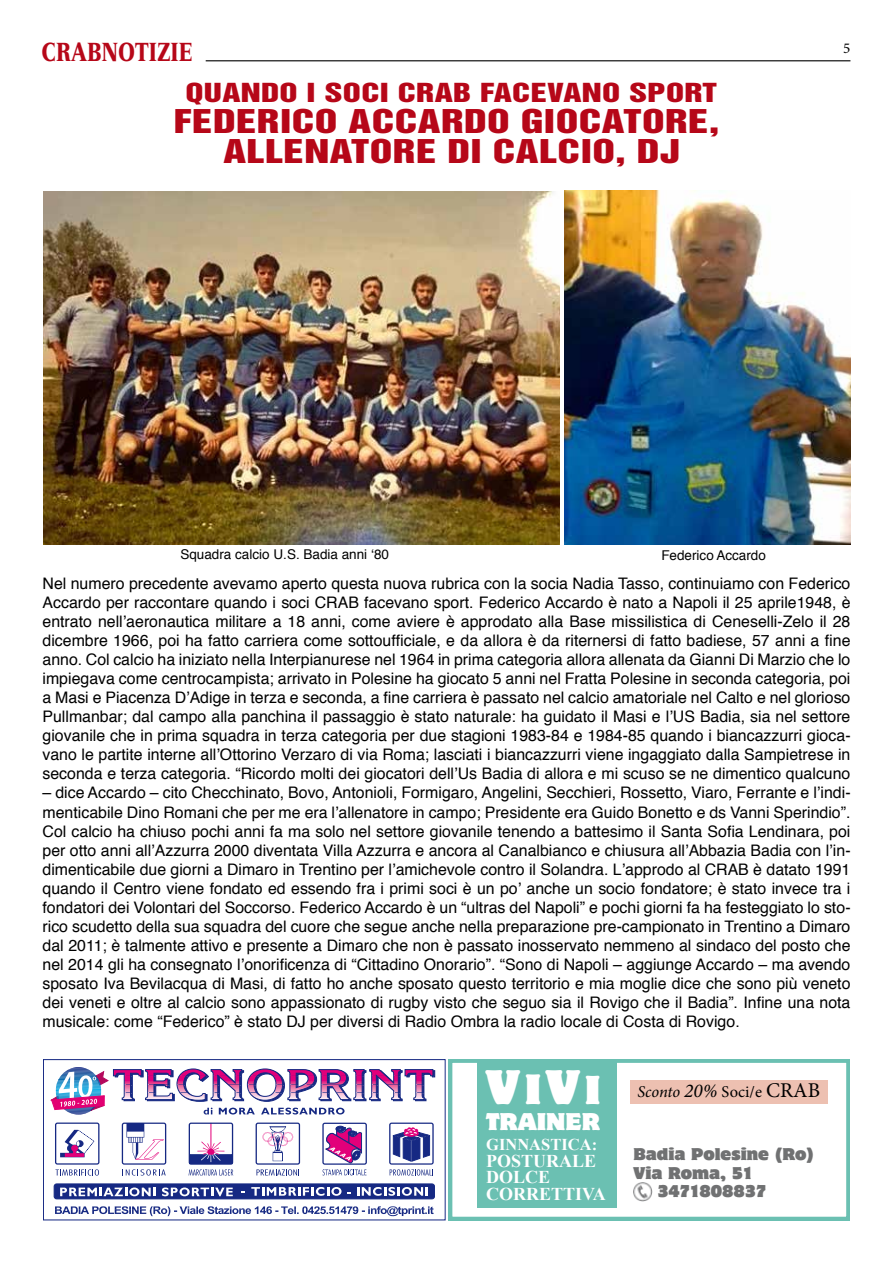
<style>
.page{position:relative;width:893px;height:1263px;background:#fff}
.page>*{position:absolute;margin:0;border:0;box-sizing:border-box;transform-origin:0 0}
.t1{font:43.2px "Motter Corpus MM 600";color:#fff}
.t2{font:30px/30.8px "Helvetica Inserat";letter-spacing:.01em;color:#b60718;text-align:center;scale:1.36 1}
.t3{font:900 25.5px "Versailles";color:#b60718;scale:.72 1}
.t4{font:24px "Helvetica Inserat";letter-spacing:.01em;color:#b60718;scale:1.36 1}
.t5{font:21.6px "Motter Corpus MM 600";color:#fff}
.t6{font:700 18px/16.5px "Times New Roman";color:#fff}
.t7{font:italic 16.5px "Minion Pro";letter-spacing:-.01em;color:#000}
.t8{font:700 16.5px "Times New Roman";color:#fff}
.t9{font:15.9px/19px "Helvetica";color:#000;text-align:justify}
.t10{font:15.15px "Motter Corpus MM 600";color:#707172}
.t11{font:15.15px "Motter Corpus MM 600";letter-spacing:-.02em;color:#707172}
.t12{font:15px "Minion Pro";color:#000}
.t13{font:13.5px "Helvetica";color:#000}
.s1{font-size:37.8px}
.s2{font-size:36px}
.s3{font-size:19.5px}
.s4{font-style:normal}
.s5{font-style:normal;font-size:21px}
</style>
<div class="page">
<hr style="left:206px;top:60px;width:644px;height:1px;background:#000">
<img style="left:565px;top:190px;width:286px;height:355px">
<img style="left:43px;top:191px;width:517px;height:354px">
<svg style="left:43px;top:1059px;width:402px;height:161px"></svg>
<svg style="left:449px;top:1059px;width:401px;height:161px"></svg>
<div style="left:477px;top:1059px;width:140px;height:149px;background:#6bc0b2"></div>
<img style="left:632px;top:1181px;width:20px;height:20px">
<div style="left:630px;top:1080px;width:197px;height:24px;background:#edc0b1"></div>
<h3 class="t3" style="left:41px;top:36px;width:212px">CRABNOTIZIE</h3>
<p class="t12" style="left:843px;top:39px;width:9px">5</p>
<h3 class="t4" style="left:185px;top:78px;width:392px">QUANDO I SOCI CRAB FACEVANO SPORT</h3>
<h2 class="t2" style="left:174px;top:106px;width:403px">FEDERICO ACCARDO GIOCATORE,<br>ALLENATORE DI CALCIO, DJ</h2>
<p class="t13" style="left:180px;top:544px;width:210px">Squadra calcio U.S. Badia anni ‘80</p>
<p class="t13" style="left:661px;top:545px;width:106px">Federico Accardo</p>
<p class="t9" style="left:43px;top:574px;width:810px">Nel numero precedente avevamo aperto questa nuova rubrica con la socia Nadia Tasso, continuiamo con Federico Accardo per raccontare quando i soci CRAB facevano sport. Federico Accardo è nato a Napoli il 25 aprile1948, è entrato nell’aeronautica militare a 18 anni, come aviere è approdato alla Base missilistica di Ceneselli-Zelo il 28 dicembre 1966, poi ha fatto carriera come sottoufficiale, e da allora è da riternersi di fatto badiese, 57 anni a fine anno. Col calcio ha iniziato nella Interpianurese nel 1964 in prima categoria allora allenata da Gianni Di Marzio che lo impiegava come centrocampista; arrivato in Polesine ha giocato 5 anni nel Fratta Polesine in seconda categoria, poi a Masi e Piacenza D’Adige in terza e seconda, a fine carriera è passato nel calcio amatoriale nel Calto e nel glorioso Pullmanbar; dal campo alla panchina il passaggio è stato naturale: ha guidato il Masi e l’US Badia, sia nel settore giovanile che in prima squadra in terza categoria per due stagioni 1983-84 e 1984-85 quando i biancazzurri gioca&shy;vano le partite interne all’Ottorino Verzaro di via Roma; lasciati i biancazzurri viene ingaggiato dalla Sampietrese in seconda e terza categoria. “Ricordo molti dei giocatori dell’Us Badia di allora e mi scuso se ne dimentico qualcuno</p>
<p class="t9" style="left:43px;top:784px;width:810px">– dice Accardo – cito Checchinato, Bovo, Antonioli, Formigaro, Angelini, Secchieri, Rossetto, Viaro, Ferrante e l’indi&shy;menticabile Dino Romani che per me era l’allenatore in campo; Presidente era Guido Bonetto e ds Vanni Sperindio”.<br>Col calcio ha chiuso pochi anni fa ma solo nel settore giovanile tenendo a battesimo il Santa Sofia Lendinara, poi per otto anni all’Azzurra 2000 diventata Villa Azzurra e ancora al Canalbianco e chiusura all’Abbazia Badia con l’in&shy;dimenticabile due giorni a Dimaro in Trentino per l’amichevole contro il Solandra. L’approdo al CRAB è datato 1991 quando il Centro viene fondato ed essendo fra i primi soci è un po’ anche un socio fondatore; è stato invece tra i fondatori dei Volontari del Soccorso. Federico Accardo è un “ultras del Napoli” e pochi giorni fa ha festeggiato lo sto&shy;rico scudetto della sua squadra del cuore che segue anche nella preparazione pre-campionato in Trentino a Dimaro dal 2011; è talmente attivo e presente a Dimaro che non è passato inosservato nemmeno al sindaco del posto che nel 2014 gli ha consegnato l’onorificenza di “Cittadino Onorario”. “Sono di Napoli – aggiunge Accardo – ma avendo sposato Iva Bevilacqua di Masi, di fatto ho anche sposato questo territorio e mia moglie dice che sono più veneto dei veneti e oltre al calcio sono appassionato di rugby visto che seguo sia il Rovigo che il Badia”. Infine una nota musicale: come “Federico” è stato DJ per diversi di Radio Ombra la radio locale di Costa di Rovigo.</p>
<h1 class="t1" style="left:486px;top:1059px;width:116px">V<span class="s1">I</span>V<span class="s2">I</span></h1>
<h3 class="t5" style="left:486px;top:1107px;width:115px">TRAINER</h3>
<p class="t8" style="left:486px;top:1133px;width:112px">GINNASTICA:</p>
<p class="t6" style="left:486px;top:1152px;width:121px">POSTURALE<br>DOLCE<br>CORRETTIVA</p>
<p class="t10" style="left:633px;top:1145px;width:182px">Badia Polesine (Ro)</p>
<p class="t7" style="left:637px;top:1080px;width:184px">Sconto <span class="s3">20%</span> <span class="s4">Soci/e</span> <span class="s5">CRAB</span></p>
<p class="t10" style="left:633px;top:1163px;width:121px">Via Roma, 51</p>
<p class="t11" style="left:658px;top:1181px;width:111px">3471808837</p>
</div>
